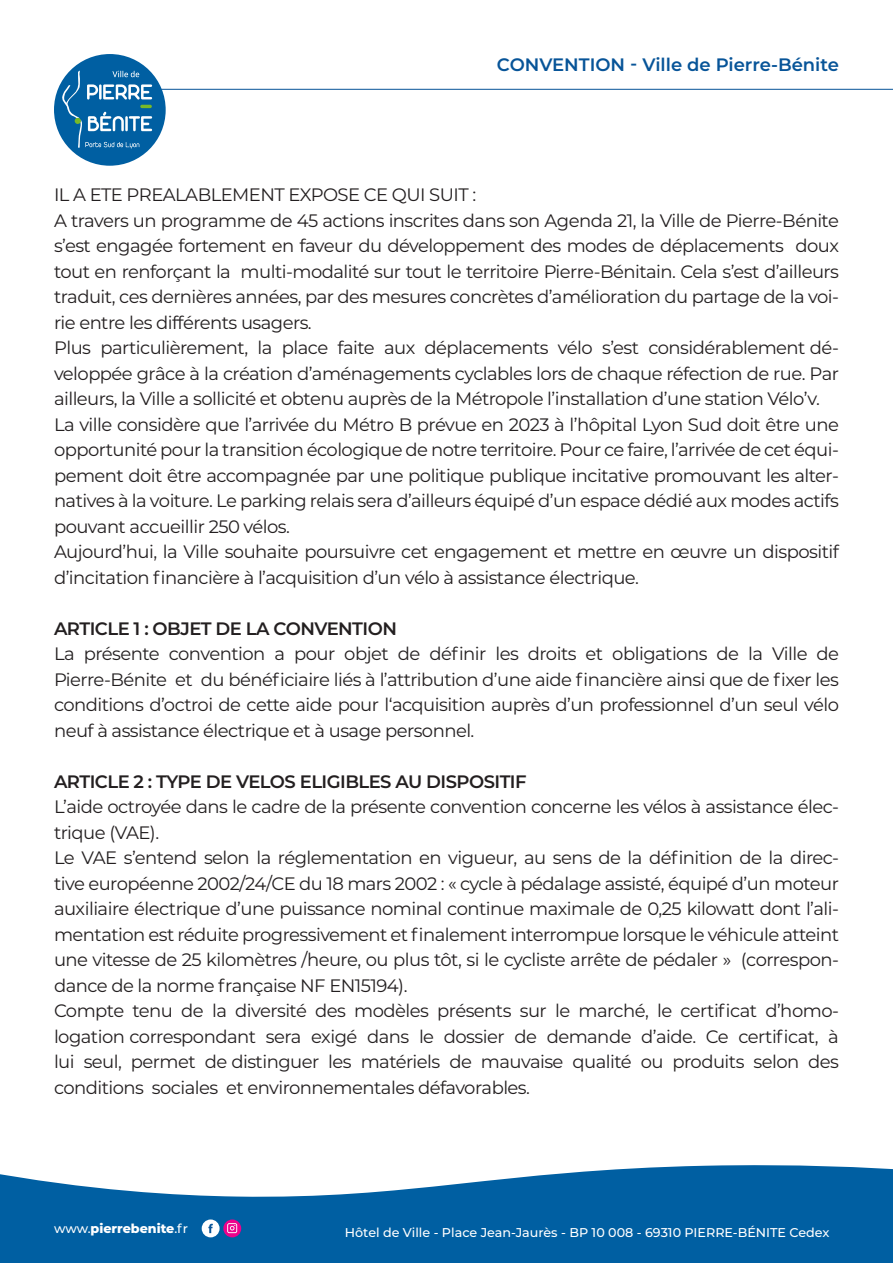
<style>
.page{position:relative;width:893px;height:1263px;background:#fff}
.page>*{position:absolute;margin:0;border:0;box-sizing:border-box;transform-origin:0 0}
.t1{font:18px/25.5px "Montserrat";letter-spacing:-.03em;color:#231f20;text-align:justify}
.t2{font:600 18px "Montserrat";letter-spacing:-.03em;color:#231f20}
.t3{font:600 18px "Montserrat";color:#075498}
.t4{font:500 12.75px "Montserrat";color:#fff}
.t5{font:800 12.75px "Montserrat";color:#fff}
.s1{font-weight:500}
</style>
<div class="page">
<hr style="left:149px;top:89px;width:744px;height:1px;background:#075498">
<div style="left:54px;top:54px;width:112px;height:112px;background:#005fa2;border-radius:50%"></div>
<svg style="left:62px;top:70px;width:90px;height:79px"></svg>
<svg style="left:0;top:1165px;width:893px;height:98px;fill:#005fa2"></svg>
<div style="left:202px;top:1219px;width:18px;height:18px;background:#fff;border-radius:50%"></div>
<svg style="left:208px;top:1224px;width:5px;height:9px"></svg>
<svg style="left:223px;top:1219px;width:18px;height:18px"></svg>
<svg style="left:227px;top:1223px;width:10px;height:10px"></svg>
<p class="t3" style="left:497px;top:52px;width:344px">CONVENTION - Ville de Pierre-Bénite</p>
<p class="t1" style="left:54px;top:181px;width:424px">IL A ETE PREALABLEMENT EXPOSE CE QUI SUIT :</p>
<p class="t1" style="left:54px;top:207px;width:786px">A travers un programme de 45 actions inscrites dans son Agenda 21, la Ville de Pierre-Bénite s’est engagée fortement en faveur du développement des modes de déplacements doux tout en renforçant la multi-modalité sur tout le territoire Pierre-Bénitain. Cela s’est d’ailleurs traduit, ces dernières années, par des mesures concrètes d’amélioration du partage de la voi&shy;rie entre les différents usagers.</p>
<p class="t1" style="left:54px;top:334px;width:786px">Plus particulièrement, la place faite aux déplacements vélo s’est considérablement dé&shy;veloppée grâce à la création d’aménagements cyclables lors de chaque réfection de rue. Par ailleurs, la Ville a sollicité et obtenu auprès de la Métropole l’installation d’une station Vélo’v.</p>
<p class="t1" style="left:54px;top:411px;width:786px">La ville considère que l’arrivée du Métro B prévue en 2023 à l’hôpital Lyon Sud doit être une opportunité pour la transition écologique de notre territoire. Pour ce faire, l’arrivée de cet équi&shy;pement doit être accompagnée par une politique publique incitative promouvant les alter&shy;natives à la voiture. Le parking relais sera d’ailleurs équipé d’un espace dédié aux modes actifs pouvant accueillir 250 vélos.</p>
<p class="t1" style="left:54px;top:538px;width:786px">Aujourd’hui, la Ville souhaite poursuivre cet engagement et mettre en œuvre un dispositif d’incitation financière à l’acquisition d’un vélo à assistance électrique.</p>
<p class="t2" style="left:54px;top:615px;width:344px">ARTICLE 1 : OBJET DE LA CONVENTION</p>
<p class="t1" style="left:54px;top:640px;width:787px">La présente convention a pour objet de définir les droits et obligations de la Ville de Pierre-Bénite et du bénéficiaire liés à l’attribution d’une aide financière ainsi que de fixer les conditions d’octroi de cette aide pour l‘acquisition auprès d’un professionnel d’un seul vélo neuf à assistance électrique et à usage personnel.</p>
<p class="t2" style="left:54px;top:768px;width:474px">ARTICLE 2 : TYPE DE VELOS ELIGIBLES AU DISPOSITIF</p>
<p class="t1" style="left:54px;top:793px;width:786px">L’aide octroyée dans le cadre de la présente convention concerne les vélos à assistance élec&shy;trique (VAE).</p>
<p class="t1" style="left:54px;top:844px;width:786px">Le VAE s’entend selon la réglementation en vigueur, au sens de la définition de la direc&shy;tive européenne 2002/24/CE du 18 mars 2002 : « cycle à pédalage assisté, équipé d’un moteur auxiliaire électrique d’une puissance nominal continue maximale de 0,25 kilowatt dont l’ali&shy;mentation est réduite progressivement et finalement interrompue lorsque le véhicule atteint une vitesse de 25 kilomètres /heure, ou plus tôt, si le cycliste arrête de pédaler » (correspon&shy;dance de la norme française NF EN15194).</p>
<p class="t1" style="left:54px;top:997px;width:786px">Compte tenu de la diversité des modèles présents sur le marché, le certificat d’homo&shy;logation correspondant sera exigé dans le dossier de demande d’aide. Ce certificat, à lui seul, permet de distinguer les matériels de mauvaise qualité ou produits selon des conditions sociales et environnementales défavorables.</p>
<p class="t5" style="left:54px;top:1219px;width:135px"><span class="s1">www.</span>pierrebenite<span class="s1">.fr</span></p>
<p class="t4" style="left:345px;top:1223px;width:486px">Hôtel de Ville - Place Jean-Jaurès - BP 10 008 - 69310 PIERRE-BÉNITE Cedex</p>
</div>
